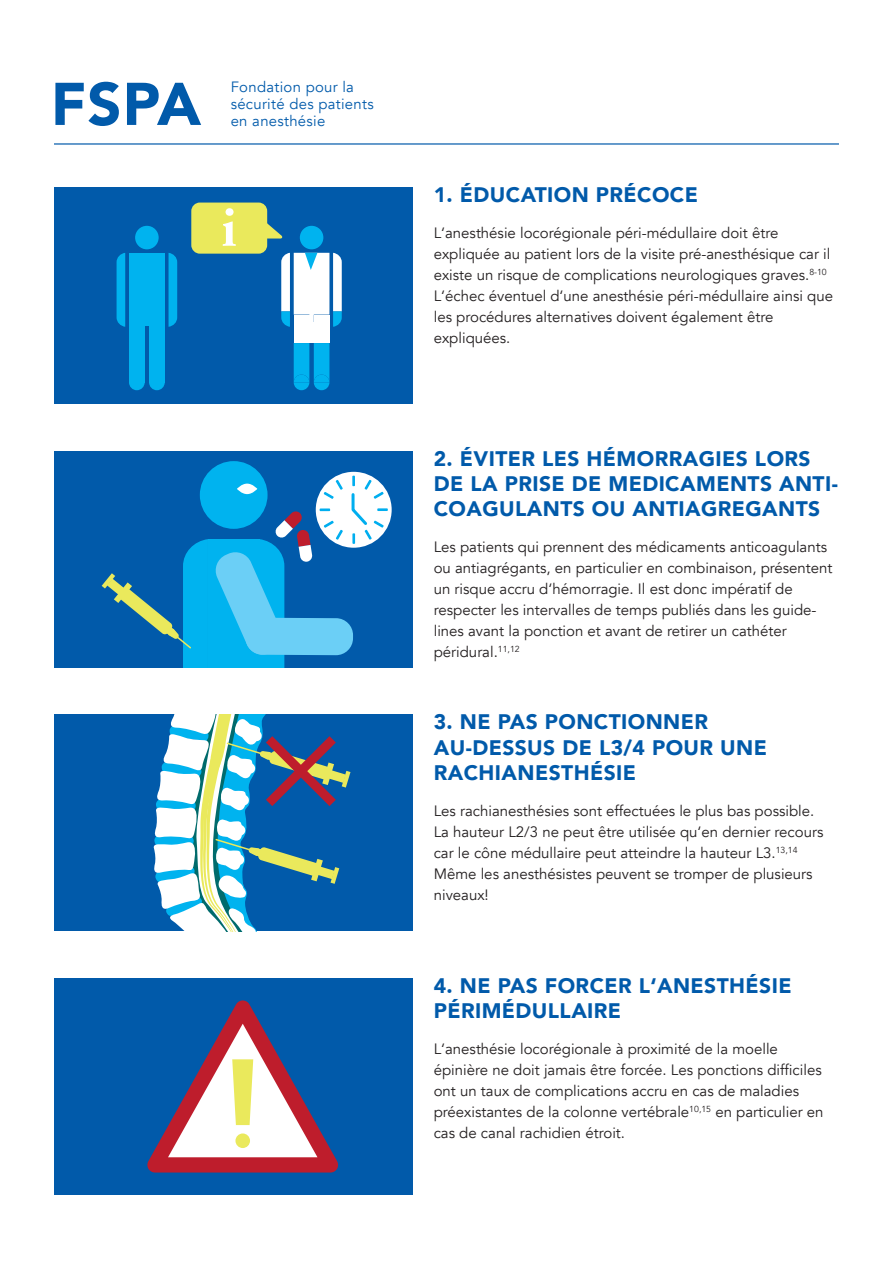
<style>
.page{position:relative;width:893px;height:1263px;background:#fff}
.page>*{position:absolute;margin:0;border:0;box-sizing:border-box;transform-origin:0 0}
.t1{font:900 59.55px "Avenir";color:#015aaa}
.t2{font:900 21px/25.2px "Avenir";letter-spacing:.02em;color:#015aaa}
.t3{font:15px/21px "Avenir";color:#231f20}
.t4{font:14.85px "Avenir";letter-spacing:.02em;color:#015aaa}
</style>
<div class="page">
<hr style="left:54px;top:143px;width:785px;height:2px;background:#015aaa">
<div style="left:54px;top:187px;width:358px;height:217px;background:#015aaa"></div>
<svg style="left:117px;top:253px;width:8px;height:74px"></svg>
<svg style="left:169px;top:253px;width:8px;height:74px"></svg>
<div style="left:129px;top:253px;width:36px;height:72px;background:#00b3ef"></div>
<div style="left:129px;top:315px;width:16px;height:67px;background:#00b3ef"></div>
<div style="left:129px;top:375px;width:16px;height:15px;background:#00b3ef;border-radius:50%"></div>
<div style="left:149px;top:315px;width:16px;height:67px;background:#00b3ef"></div>
<div style="left:149px;top:375px;width:16px;height:15px;background:#00b3ef;border-radius:50%"></div>
<div style="left:135px;top:226px;width:24px;height:23px;background:#00b3ef;border-radius:50%"></div>
<div style="left:191px;top:203px;width:76px;height:51px;background:#eae95c;border-radius:9px"></div>
<svg style="left:223px;top:208px;width:13px;height:38px"></svg>
<div style="left:300px;top:226px;width:23px;height:23px;background:#00b3ef;border-radius:50%"></div>
<div style="left:294px;top:325px;width:15px;height:18px;background:#fff"></div>
<div style="left:314px;top:325px;width:15px;height:18px;background:#fff"></div>
<svg style="left:294px;top:343px;width:35px;height:47px;background:#00a4e3"></svg>
<div style="left:305px;top:322px;width:12px;height:21px;background:#fff"></div>
<svg style="left:281px;top:253px;width:61px;height:74px;background:#c6e0f1"></svg>
<svg style="left:267px;top:215px;width:16px;height:25px"></svg>
<div style="left:54px;top:451px;width:358px;height:216px;background:#015aaa"></div>
<div style="left:200px;top:461px;width:68px;height:68px;background:#00b3ef;border-radius:50%"></div>
<svg style="left:316px;top:472px;width:76px;height:76px"></svg>
<svg style="left:102px;top:475px;width:287px;height:192px"></svg>
<div style="left:54px;top:978px;width:358px;height:217px;background:#015aaa"></div>
<svg style="left:147px;top:1000px;width:191px;height:172px"></svg>
<div style="left:235px;top:1133px;width:15px;height:15px;background:#eae95c;border-radius:50%"></div>
<div style="left:54px;top:714px;width:358px;height:217px;background:#015aaa"></div>
<svg style="left:153px;top:714px;width:197px;height:217px"></svg>
<p class="t1" style="left:51px;top:53px;width:152px">FSPA</p>
<p class="t4" style="left:231px;top:78px;width:125px">Fondation pour la</p>
<p class="t4" style="left:231px;top:95px;width:144px">sécurité des patients</p>
<p class="t4" style="left:231px;top:112px;width:96px">en anesthésie</p>
<p class="t2" style="left:434px;top:181px;width:266px">1. ÉDUCATION PRÉCOCE</p>
<p class="t3" style="left:434px;top:223px;width:401px">L‘anesthésie locorégionale péri-médullaire doit être expliquée au patient lors de la visite pré-anesthésique car il existe un risque de complications neurologiques graves.<sup>8-10<br></sup>L‘échec éventuel d‘une anesthésie péri-médullaire ainsi que les procédures alternatives doivent également être expliquées.</p>
<p class="t2" style="left:434px;top:445px;width:406px">2. ÉVITER LES HÉMORRAGIES LORS<br>DE LA PRISE DE MEDICAMENTS ANTI-<br>COAGULANTS OU ANTIAGREGANTS</p>
<p class="t3" style="left:434px;top:537px;width:400px">Les patients qui prennent des médicaments anticoagulants ou antiagrégants, en particulier en combinaison, présentent un risque accru d‘hémorragie. Il est donc impératif de respecter les intervalles de temps publiés dans les guide&shy;lines avant la ponction et avant de retirer un cathéter péridural.<sup>11,12</sup></p>
<p class="t2" style="left:434px;top:709px;width:335px">3. NE PAS PONCTIONNER<br>AU-DESSUS DE L3/4 POUR UNE<br>RACHIANESTHÉSIE</p>
<p class="t3" style="left:434px;top:800px;width:391px">Les rachianesthésies sont effectuées le plus bas possible.<br>La hauteur L2/3 ne peut être utilisée qu‘en dernier recours car le cône médullaire peut atteindre la hauteur L3.<sup>13,14<br></sup>Même les anesthésistes peuvent se tromper de plusieurs niveaux!</p>
<p class="t2" style="left:434px;top:972px;width:359px">4. NE PAS FORCER L‘ANESTHÉSIE<br>PÉRIMÉDULLAIRE</p>
<p class="t3" style="left:434px;top:1039px;width:391px">L‘anesthésie locorégionale à proximité de la moelle épinière ne doit jamais être forcée. Les ponctions difficiles ont un taux de complications accru en cas de maladies préexistantes de la colonne vertébrale<sup>10,15</sup> en particulier en cas de canal rachidien étroit.</p>
</div>
